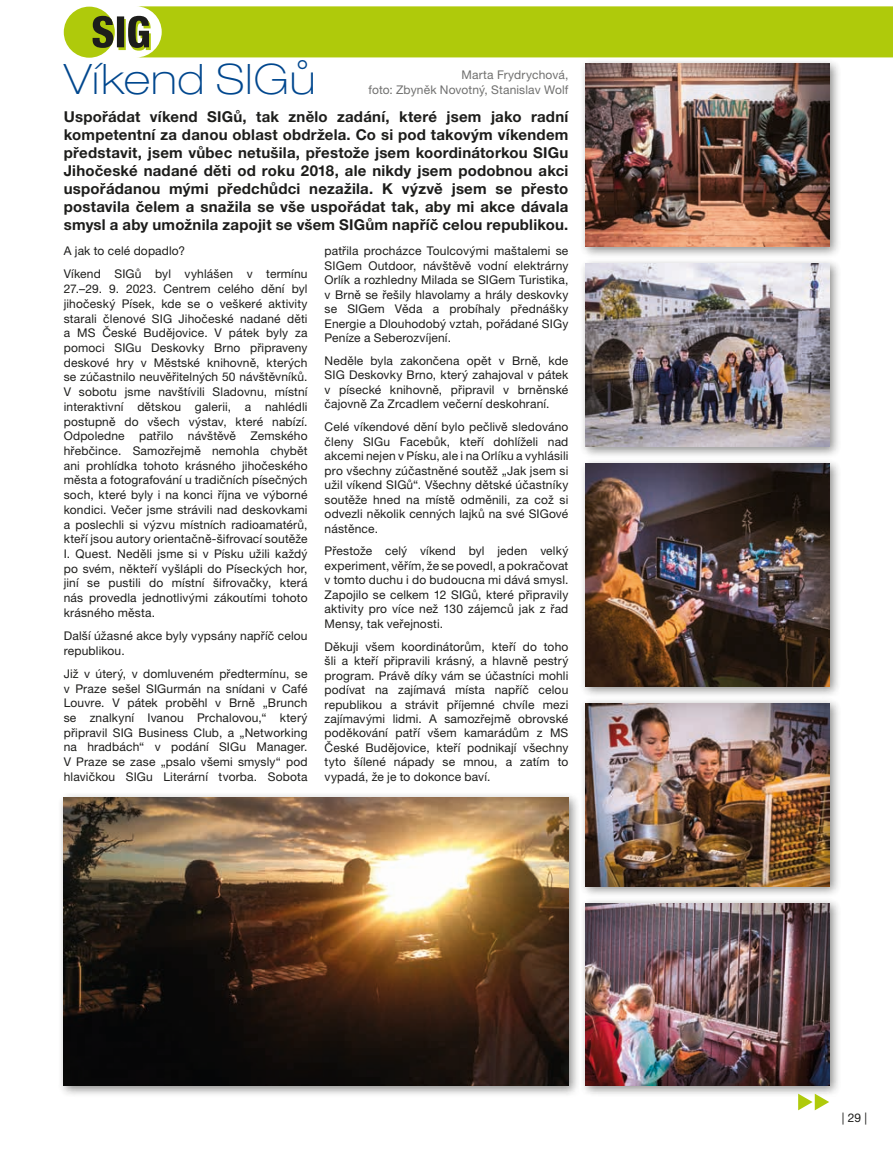
<style>
.page{position:relative;width:893px;height:1149px;background:#fff}
.page>*{position:absolute;margin:0;border:0;box-sizing:border-box;transform-origin:0 0}
.t1{font:100 expanded 42px "Helvetica Neue LT Pro";letter-spacing:.025em;color:#00478e}
.t2{font:700 15px/18px "Helvetica Neue LT Pro";letter-spacing:.015em;color:#1d1d1b;text-align:justify}
.t3{font:12px/14.7px "Helvetica Neue LT Pro";letter-spacing:.015em;color:#1d1d1b;text-align:justify}
.t4{font:12px/14.4px "Helvetica Neue LT Pro";letter-spacing:.01em;color:#70706f;text-align:right}
</style>
<div class="page">
<div style="left:579px;top:457px;width:262px;height:241px;background:#1d1d1b;opacity:.5"></div>
<img style="left:585px;top:463px;width:244px;height:222px">
<div style="left:579px;top:697px;width:262px;height:200px;background:#1d1d1b;opacity:.5"></div>
<img style="left:585px;top:702px;width:244px;height:183px">
<div style="left:579px;top:58px;width:262px;height:201px;background:#1d1d1b;opacity:.5"></div>
<img style="left:585px;top:64px;width:244px;height:183px">
<div style="left:579px;top:258px;width:262px;height:201px;background:#1d1d1b;opacity:.5"></div>
<img style="left:585px;top:264px;width:244px;height:182px">
<div style="left:579px;top:896px;width:262px;height:200px;background:#1d1d1b;opacity:.5"></div>
<img style="left:585px;top:902px;width:244px;height:182px">
<div style="left:58px;top:791px;width:523px;height:305px;background:#1d1d1b;opacity:.5"></div>
<img style="left:64px;top:797px;width:504px;height:287px">
<div style="left:64px;top:7px;width:51px;height:51px;background:#afca0b;border-radius:50%"></div>
<svg style="left:93px;top:6px;width:800px;height:51px"></svg>
<svg style="left:798px;top:1093px;width:31px;height:16px"></svg>
<p class="t1" style="left:64px;top:54px;width:253px">Víkend SIGů</p>
<p class="t4" style="left:368px;top:68px;width:201px">Marta Frydrychová,<br>foto: Zbyněk Novotný, Stanislav Wolf</p>
<p class="t2" style="left:64px;top:107px;width:506px">Uspořádat víkend SIGů, tak znělo zadání, které jsem jako radní kompetentní za danou oblast obdržela. Co si pod takovým víkendem představit, jsem vůbec netušila, přestože jsem koordinátorkou SIGu Jihočeské nadané děti od roku 2018, ale nikdy jsem podobnou akci uspořádanou mými předchůdci nezažila. K výzvě jsem se přesto postavila čelem a snažila se vše uspořádat tak, aby mi akce dávala smysl a aby umožnila zapojit se všem SIGům napříč celou republikou.</p>
<p class="t3" style="left:64px;top:243px;width:123px">A jak to celé dopadlo?</p>
<p class="t3" style="left:64px;top:266px;width:245px">Víkend SIGů byl vyhlášen v termínu 27.–29. 9. 2023. Centrem celého dění byl jihočeský Písek, kde se o veškeré aktivity starali členové SIG Jihočeské nadané děti a MS České Budějovice. V pátek byly za pomoci SIGu Deskovky Brno připraveny deskové hry v Městské knihovně, kterých se zúčastnilo neuvěřitelných 50 návštěvníků.<br>V sobotu jsme navštívili Sladovnu, místní interaktivní dětskou galerii, a nahlédli postupně do všech výstav, které nabízí.<br>Odpoledne patřilo návštěvě Zemského hřebčince. Samozřejmě nemohla chybět ani prohlídka tohoto krásného jihočeského města a fotografování u tradičních písečných soch, které byly i na konci října ve výborné kondici. Večer jsme strávili nad deskovkami a poslechli si výzvu místních radioamatérů, kteří jsou autory orientačně-šifrovací soutěže I. Quest. Neděli jsme si v Písku užili každý po svém, někteří vyšlápli do Píseckých hor, jiní se pustili do místní šifrovačky, která nás provedla jednotlivými zákoutími tohoto krásného města.</p>
<p class="t3" style="left:64px;top:628px;width:245px">Další úžasné akce byly vypsány napříč celou republikou.</p>
<p class="t3" style="left:64px;top:666px;width:245px">Již v úterý, v domluveném předtermínu, se v Praze sešel SIGurmán na snídani v Café Louvre. V pátek proběhl v Brně „Brunch se znalkyní Ivanou Prchalovou,“ který připravil SIG Business Club, a „Networking na hradbách“ v podání SIGu Manager.<br>V Praze se zase „psalo všemi smysly“ pod hlavičkou SIGu Literární tvorba. Sobota</p>
<p class="t3" style="left:325px;top:243px;width:245px">patřila procházce Toulcovými maštalemi se SIGem Outdoor, návštěvě vodní elektrárny Orlík a rozhledny Milada se SIGem Turistika, v Brně se řešily hlavolamy a hrály deskovky se SIGem Věda a probíhaly přednášky Energie a Dlouhodobý vztah, pořádané SIGy Peníze a Seberozvíjení.</p>
<p class="t3" style="left:325px;top:353px;width:245px">Neděle byla zakončena opět v Brně, kde SIG Deskovky Brno, který zahajoval v pátek v písecké knihovně, připravil v brněnské čajovně Za Zrcadlem večerní deskohraní.</p>
<p class="t3" style="left:325px;top:419px;width:245px">Celé víkendové dění bylo pečlivě sledováno členy SIGu Facebůk, kteří dohlíželi nad akcemi nejen v Písku, ale i na Orlíku a vyhlásili pro všechny zúčastněné soutěž „Jak jsem si užil víkend SIGů“. Všechny dětské účastníky soutěže hned na místě odměnili, za což si odvezli několik cenných lajků na své SIGové nástěnce.</p>
<p class="t3" style="left:325px;top:543px;width:245px">Přestože celý víkend byl jeden velký experiment, věřím, že se povedl, a pokračovat v tomto duchu i do budoucna mi dává smysl.<br>Zapojilo se celkem 12 SIGů, které připravily aktivity pro více než 130 zájemců jak z řad Mensy, tak veřejnosti.</p>
<p class="t3" style="left:325px;top:639px;width:245px">Děkuji všem koordinátorům, kteří do toho šli a kteří připravili krásný, a hlavně pestrý program. Právě díky vám se účastníci mohli podívat na zajímavá místa napříč celou republikou a strávit příjemné chvíle mezi zajímavými lidmi. A samozřejmě obrovské poděkování patří všem kamarádům z MS České Budějovice, kteří podnikají všechny tyto šílené nápady se mnou, a zatím to vypadá, že je to dokonce baví.</p>
<p class="t3" style="left:842px;top:1109px;width:27px">| 29 |</p>
</div>
